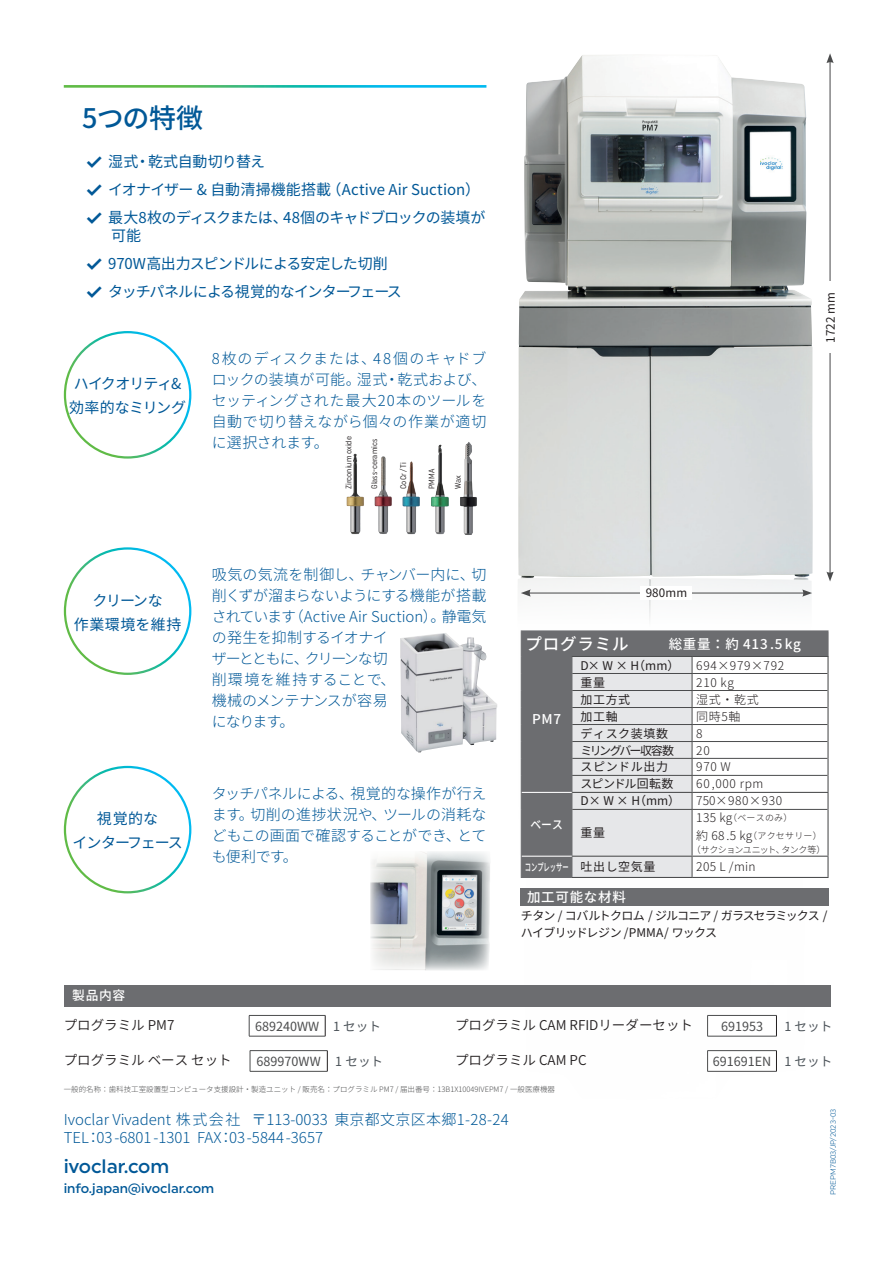
<style>
.page{position:relative;width:893px;height:1263px;background:#fff}
.page>*{position:absolute;margin:0;border:0;box-sizing:border-box;transform-origin:0 0}
.t1{font:500 27px "Noto Sans CJ Kjp";letter-spacing:-.025em;color:#015897}
.t2{font:500 19.5px "Uniform Pro";color:#015897}
.t3{font:300 15px/21px "Noto Sans CJ Kjp";color:#015897}
.t4{font:15px/18px "Noto Sans CJ Kjp";letter-spacing:-.03em;color:#015897}
.t5{font:15px "Noto Sans CJ Kjp";color:#015897}
.t6{font:15px "Noto Sans CJ Kjp";letter-spacing:-.065em;color:#015897}
.t7{font:15px/24px "Noto Sans CJ Kjp";letter-spacing:.005em;color:#015897;text-align:center}
.t8{font:15px/24px "Noto Sans CJ Kjp";letter-spacing:-.055em;color:#015897;text-align:center}
.t9{font:600 13.5px "Noto Sans CJ Kjp";color:#231f20}
.t10{font:500 13.5px "Noto Sans CJ Kjp";letter-spacing:.05em;color:#fff}
.t11{font:500 13.5px "Uniform Pro";color:#015897}
.t12{font:500 12.75px "Noto Sans CJ Kjp";color:#fff}
.t13{font:12.6px "Noto Sans CJ Kjp";color:#4b4c4d}
.t14{font:12.6px "Noto Sans CJ Kjp";color:#4d545a}
.t15{font:300 12px "Noto Sans CJ Kjp";letter-spacing:.05em;color:#231f20}
.t16{font:12px/16.5px "Noto Sans CJ Kjp";letter-spacing:-.07em;color:#231f20}
.t17{font:12px "Noto Sans CJ Kjp";letter-spacing:-.05em;color:#231f20}
.t18{font:12px "Noto Sans CJ Kjp";letter-spacing:.05em;color:#231f20}
.t19{font:12px "Noto Sans CJ Kjp";letter-spacing:-.14em;color:#231f20}
.t20{font:500 12px "Noto Sans CJ Kjp";color:#fff;scale:.9 1}
.t21{font:11.7px "Noto Sans CJ Kjp";letter-spacing:.015em;color:#231f20}
.t22{font:500 10.5px "Noto Sans CJ Kjp";color:#fff;scale:.6 1}
.t23{font:300 9px/18px "Noto Sans CJ Kjp";letter-spacing:.025em;color:#231f20}
.t24{font:300 9px "Noto Sans CJ Kjp";letter-spacing:-.065em;color:#231f20}
.t25{font:8.1px "Uniform Pro Con";color:#231f20}
.t26{font:300 7.5px "Noto Sans CJ Kjp";color:#4b4c4d}
.t27{font:7.5px "Uniform Pro Lgt";color:#015897}
.s1{font-family:"Uniform Pro Bld";font-size:22.5px}
.s2{font-size:16.5px}
.s3{font-size:12px}
.s4{font-weight:400;font-size:12px;color:#231f20}
.s5{color:#4d545a}
</style>
<div class="page">
<img style="left:518px;top:55px;width:295px;height:521px">
<img style="left:517px;top:576px;width:295px;height:439px">
<hr style="left:528px;top:592px;width:277px;height:1px;background:#4b4c4d">
<svg style="left:521px;top:589px;width:10px;height:8px"></svg>
<svg style="left:802px;top:589px;width:10px;height:8px"></svg>
<hr style="left:829px;top:61px;width:1px;height:513px;background:#4b4c4d">
<svg style="left:826px;top:572px;width:8px;height:9px"></svg>
<svg style="left:826px;top:53px;width:8px;height:10px"></svg>
<div style="left:641px;top:587px;width:51px;height:13px;background:#fff"></div>
<div style="left:824px;top:281px;width:14px;height:72px;background:#fff"></div>
<div style="left:521px;top:888px;width:308px;height:17px;background:#6c6d70"></div>
<img style="left:346px;top:453px;width:18px;height:82px">
<img style="left:374px;top:456px;width:18px;height:78px">
<img style="left:402px;top:461px;width:18px;height:74px">
<img style="left:431px;top:444px;width:18px;height:91px">
<img style="left:460px;top:442px;width:17px;height:93px">
<div style="left:522px;top:631px;width:305px;height:246px;background:#6c6d70"></div>
<hr style="left:521px;top:630px;width:51px;height:1px;background:#6c6d70">
<hr style="left:572px;top:630px;width:120px;height:1px;background:#6c6d70">
<hr style="left:692px;top:630px;width:137px;height:1px;background:#6c6d70">
<hr style="left:827px;top:631px;width:2px;height:25px;background:#6c6d70">
<svg style="left:521px;top:631px;width:1px;height:178px"></svg>
<hr style="left:521px;top:809px;width:1px;height:47px;background:#6c6d70">
<svg style="left:572px;top:656px;width:257px;height:221px"></svg>
<hr style="left:827px;top:809px;width:2px;height:47px;background:#4b4c4d">
<svg style="left:521px;top:856px;width:1px;height:21px"></svg>
<hr style="left:521px;top:877px;width:51px;height:1px;background:#6c6d70">
<hr style="left:827px;top:857px;width:2px;height:20px;background:#4b4c4d">
<hr style="left:572px;top:877px;width:120px;height:1px;background:#4b4c4d">
<hr style="left:692px;top:877px;width:137px;height:1px;background:#4b4c4d">
<hr style="left:572px;top:775px;width:120px;height:1px;background:#4b4c4d">
<hr style="left:692px;top:775px;width:135px;height:1px;background:#4b4c4d">
<hr style="left:522px;top:792px;width:50px;height:1px;background:#fff">
<hr style="left:572px;top:792px;width:120px;height:1px;background:#4b4c4d">
<hr style="left:692px;top:792px;width:137px;height:1px;background:#4b4c4d">
<hr style="left:522px;top:856px;width:50px;height:1px;background:#fff">
<hr style="left:572px;top:856px;width:120px;height:1px;background:#4b4c4d">
<hr style="left:692px;top:856px;width:137px;height:1px;background:#4b4c4d">
<img style="left:370px;top:852px;width:120px;height:119px">
<hr style="left:249px;top:1015px;width:76px;height:1px;background:#4b4c4d">
<svg style="left:249px;top:1016px;width:1px;height:20px"></svg>
<hr style="left:249px;top:1036px;width:76px;height:1px;background:#4b4c4d">
<svg style="left:325px;top:1016px;width:1px;height:20px"></svg>
<hr style="left:250px;top:1050px;width:78px;height:1px;background:#4b4c4d">
<svg style="left:250px;top:1051px;width:1px;height:20px"></svg>
<hr style="left:250px;top:1071px;width:78px;height:1px;background:#4b4c4d">
<svg style="left:327px;top:1051px;width:1px;height:20px"></svg>
<hr style="left:707px;top:1015px;width:70px;height:1px;background:#4b4c4d">
<svg style="left:707px;top:1016px;width:1px;height:20px"></svg>
<hr style="left:707px;top:1036px;width:70px;height:1px;background:#4b4c4d">
<svg style="left:776px;top:1016px;width:1px;height:20px"></svg>
<hr style="left:707px;top:1050px;width:70px;height:1px;background:#4b4c4d">
<svg style="left:707px;top:1051px;width:1px;height:20px"></svg>
<hr style="left:707px;top:1071px;width:70px;height:1px;background:#4b4c4d">
<svg style="left:776px;top:1051px;width:1px;height:20px"></svg>
<div style="left:64px;top:985px;width:767px;height:21px;background:#6c6d70"></div>
<img style="left:400px;top:633px;width:97px;height:119px">
<h1 class="t1" style="left:82px;top:102px;width:122px">5つの特徴</h1>
<p class="t4" style="left:86px;top:153px;width:181px"><span class="s1">✓</span> 湿式・乾式自動切り替え</p>
<p class="t5" style="left:86px;top:181px;width:396px"><span class="s1">✓</span> イオナイザー &amp; 自動清掃機能搭載（Active Air Suction）</p>
<p class="t4" style="left:111px;top:209px;width:376px;text-indent:-26px"><span class="s1">✓</span> 最大8枚のディスクまたは、48個のキャドブロックの装填が可能</p>
<p class="t4" style="left:86px;top:255px;width:304px"><span class="s1">✓</span> 970W高出力スピンドルによる安定した切削</p>
<p class="t6" style="left:86px;top:283px;width:317px"><span class="s1">✓</span> タッチパネルによる視覚的なインターフェース</p>
<p class="t4" style="left:69px;top:372px;width:118px;line-height:24px;text-align:center">ハイクオリティ&amp;効率的なミリング</p>
<p class="t3" style="left:212px;top:348px;width:276px;text-align:justify">8枚のディスクまたは、48個のキャドブロックの装填が可能。湿式・乾式および、セッティングされた最大20本のツールを自動で切り替えながら個々の作業が適切に選択されます。</p>
<p class="t25" style="left:344px;top:489px;width:54px;rotate:-90deg">Zirconium oxide</p>
<p class="t25" style="left:369px;top:489px;width:52px;rotate:-90deg">Glass-ceramics</p>
<p class="t25" style="left:398px;top:489px;width:28px;rotate:-90deg">CoCr / Ti</p>
<p class="t25" style="left:427px;top:489px;width:21px;rotate:-90deg">PMMA</p>
<p class="t25" style="left:453px;top:489px;width:15px;rotate:-90deg">Wax</p>
<p class="t7" style="left:74px;top:588px;width:109px">クリーンな<br>作業環境を維持</p>
<p class="t8" style="left:72px;top:807px;width:112px">視覚的な<br>インターフェース</p>
<p class="t3" style="left:212px;top:565px;width:276px">吸気の気流を制御し、チャンバー内に、切削くずが溜まらないようにする機能が搭載されています（Active Air Suction）。静電気の発生を抑制するイオナイ<br>ザーとともに、クリーンな切<br>削環境を維持することで、<br>機械のメンテナンスが容易<br>になります。</p>
<p class="t3" style="left:212px;top:783px;width:276px;text-align:justify">タッチパネルによる、視覚的な操作が行えます。切削の進捗状況や、ツールの消耗などもこの画面で確認することができ、とても便利です。</p>
<p class="t12" style="left:72px;top:988px;width:54px">製品内容</p>
<p class="t21" style="left:824px;top:343px;width:53px;rotate:-90deg">1722 mm</p>
<p class="t21" style="left:646px;top:586px;width:43px">980mm</p>
<p class="t10" style="left:525px;top:636px;width:277px"><span class="s2">プログラミル 　　</span>総重量：約 413 .5 kg</p>
<p class="t10" style="left:532px;top:712px;width:30px">PM7</p>
<p class="t17" style="left:580px;top:658px;width:100px">D× W × H（mm）</p>
<p class="t15" style="left:696px;top:658px;width:89px">694×979×792</p>
<p class="t17" style="left:580px;top:675px;width:26px">重量</p>
<p class="t15" style="left:696px;top:675px;width:39px">210 kg</p>
<p class="t17" style="left:580px;top:692px;width:51px">加工方式</p>
<p class="t15" style="left:696px;top:692px;width:64px">湿式・乾式</p>
<p class="t17" style="left:580px;top:709px;width:39px">加工軸</p>
<p class="t15" style="left:696px;top:709px;width:46px">同時5軸</p>
<p class="t18" style="left:580px;top:726px;width:89px">ディスク装填数</p>
<p class="t15" style="left:696px;top:726px;width:8px">8</p>
<p class="t19" style="left:580px;top:743px;width:95px">ミリングバー収容数</p>
<p class="t15" style="left:696px;top:743px;width:15px">20</p>
<p class="t18" style="left:580px;top:760px;width:89px">スピンドル出力</p>
<p class="t15" style="left:696px;top:760px;width:36px">970 W</p>
<p class="t17" style="left:580px;top:777px;width:94px">スピンドル回転数</p>
<p class="t15" style="left:696px;top:777px;width:69px">60 ,000 rpm</p>
<p class="t20" style="left:530px;top:818px;width:38px">ベース</p>
<p class="t17" style="left:580px;top:794px;width:101px">D× W × H（mm）</p>
<p class="t15" style="left:696px;top:794px;width:87px">750×980×930</p>
<p class="t17" style="left:580px;top:826px;width:26px">重量</p>
<p class="t23" style="left:696px;top:809px;width:127px"><span class="s3">135 kg</span>（ベースのみ）<br><span class="s3">約 68 .5 kg</span>（アクセサリー）</p>
<p class="t24" style="left:692px;top:844px;width:135px">（サクションユニット、タンク等）</p>
<p class="t22" style="left:525px;top:861px;width:219px">コンプレッサー <span class="s4">吐出し空気量</span></p>
<p class="t15" style="left:696px;top:860px;width:61px">205 L /min</p>
<p class="t10" style="left:527px;top:889px;width:100px">加工可能な材料</p>
<p class="t16" style="left:521px;top:908px;width:308px">チタン / コバルトクロム / ジルコニア / ガラスセラミックス /ハイブリッドレジン /PMMA/ ワックス</p>
<p class="t9" style="left:64px;top:1017px;width:112px">プログラミル PM7</p>
<p class="t13" style="left:255px;top:1019px;width:127px">689240WW <span class="s5">1 セット</span></p>
<p class="t9" style="left:64px;top:1052px;width:170px">プログラミル ベース セット</p>
<p class="t13" style="left:257px;top:1054px;width:128px">689970WW <span class="s5">1 セット</span></p>
<p class="t9" style="left:455px;top:1017px;width:239px">プログラミル CAM RFIDリーダーセット</p>
<p class="t13" style="left:721px;top:1019px;width:43px">691953</p>
<p class="t14" style="left:784px;top:1019px;width:49px">1 セット</p>
<p class="t9" style="left:455px;top:1052px;width:133px">プログラミル CAM PC</p>
<p class="t13" style="left:713px;top:1054px;width:121px">691691EN <span class="s5">1 セット</span></p>
<p class="t26" style="left:64px;top:1085px;width:493px">一般的名称：歯科技工室設置型コンピュータ支援設計・製造ユニット / 販売名：プログラミル PM7 / 届出番号：13B1X10049IVEPM7 / 一般医療機器</p>
<p class="t3" style="left:64px;top:1111px;width:446px;line-height:18px">Ivoclar Vivadent 株式会社 〒113-0033 東京都文京区本郷1-28-24<br>TEL：03 -6801 -1301 FAX：03 -5844 -3657</p>
<h2 class="t2" style="left:64px;top:1154px;width:107px">ivoclar.com</h2>
<p class="t11" style="left:64px;top:1180px;width:152px">info.japan@ivoclar.com</p>
<p class="t27" style="left:829px;top:1195px;width:88px;rotate:-90deg">PREPM7B03/JP/2023-03</p>
</div>
